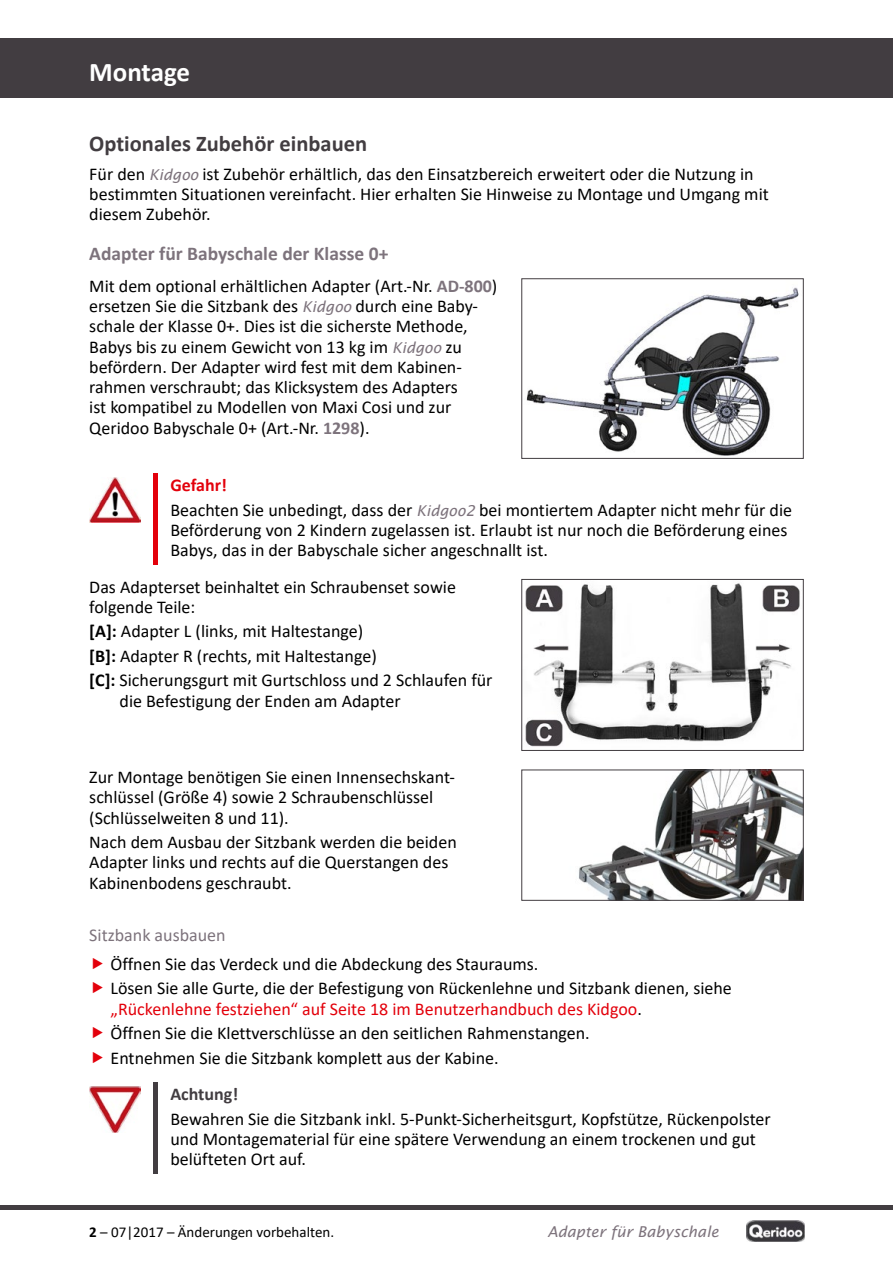
<style>
.page{position:relative;width:893px;height:1263px;background:#fff}
.page>*{position:absolute;margin:0;border:0;box-sizing:border-box;transform-origin:0 0}
.t1{font:700 27px "Calibri";letter-spacing:-.005em;color:#fff}
.t2{font:700 22.5px "Calibri";color:#423d41}
.t3{font:700 19.5px "Calibri";color:#7d737c}
.t4{font:18px/20.2px "Calibri";color:#000}
.t5{font:18px "Calibri";color:#7d737c}
.t6{font:700 18px "Calibri";color:#423d41}
.t7{font:15px "Calibri";color:#000}
.t8{font:italic 15px "Lucida Sans";color:#7d737c}
.s1{font-family:"Lucida Sans";font-style:italic;font-size:15px;color:#7d737c}
.s2{font-weight:700;color:#7d737c}
.s3{font-weight:700;color:#e3000b}
.s4{font-weight:700}
.s5{color:#e3000b}
</style>
<div class="page">
<div style="left:0;top:38px;width:893px;height:60px;background:#423d41"></div>
<div style="left:0;top:1205px;width:893px;height:5px;background:#423d41"></div>
<img style="left:746px;top:1220px;width:58px;height:22px">
<img style="left:526px;top:287px;width:273px;height:169px">
<div style="left:521px;top:278px;width:283px;height:181px;border:1px solid #423d41"></div>
<div style="left:153px;top:473px;width:5px;height:91px;background:#e3000b"></div>
<img style="left:89px;top:477px;width:51px;height:45px">
<img style="left:525px;top:583px;width:275px;height:164px">
<div style="left:521px;top:579px;width:283px;height:172px;border:1px solid #423d41"></div>
<img style="left:578px;top:771px;width:224px;height:128px">
<div style="left:521px;top:769px;width:283px;height:132px;border:1px solid #423d41"></div>
<div style="left:153px;top:1082px;width:5px;height:92px;background:#423d41"></div>
<img style="left:89px;top:1087px;width:51px;height:45px">
<h1 class="t1" style="left:89px;top:53px;width:102px">Montage</h1>
<p class="t2" style="left:89px;top:127px;width:279px">Optionales Zubehör einbauen</p>
<p class="t4" style="left:89px;top:163px;width:681px">Für den <span class="s1">Kidgoo</span> ist Zubehör erhältlich, das den Einsatzbereich erweitert oder die Nutzung in bestimmten Situationen vereinfacht. Hier erhalten Sie Hinweise zu Montage und Umgang mit diesem Zubehör.</p>
<p class="t3" style="left:89px;top:239px;width:301px">Adapter für Babyschale der Klasse 0+</p>
<p class="t4" style="left:89px;top:275px;width:410px">Mit dem optional erhältlichen Adapter (Art.-Nr. <span class="s2">AD-800</span>) ersetzen Sie die Sitzbank des <span class="s1">Kidgoo</span> durch eine Baby&shy;schale der Klasse 0+. Dies ist die sicherste Methode, Babys bis zu einem Gewicht von 13 kg im <span class="s1">Kidgoo</span> zu befördern. Der Adapter wird fest mit dem Kabinen&shy;rahmen verschraubt; das Klicksystem des Adapters<br>ist kompatibel zu Modellen von Maxi Cosi und zur Qeridoo Babyschale 0+ (Art.-Nr. <span class="s2">1298</span>).</p>
<p class="t4" style="left:170px;top:472px;width:623px;line-height:24.5px"><span class="s3">Gefahr!<br></span>Beachten Sie unbedingt, dass der <span class="s1">Kidgoo2</span> bei montiertem Adapter nicht mehr für die</p>
<p class="t4" style="left:170px;top:519px;width:619px">Beförderung von 2 Kindern zugelassen ist. Erlaubt ist nur noch die Beförderung eines<br>Babys, das in der Babyschale sicher angeschnallt ist.</p>
<p class="t4" style="left:89px;top:576px;width:368px">Das Adapterset beinhaltet ein Schraubenset sowie folgende Teile:</p>
<p class="t4" style="left:89px;top:619px;width:405px;line-height:24.5px"><span class="s4">[A]:</span> Adapter L (links, mit Haltestange)<br><span class="s4">[B]:</span> Adapter R (rechts, mit Haltestange)<br><span class="s4">[C]:</span> Sicherungsgurt mit Gurtschloss und 2 Schlaufen für</p>
<p class="t4" style="left:120px;top:690px;width:283px">die Befestigung der Enden am Adapter</p>
<p class="t4" style="left:89px;top:766px;width:366px">Zur Montage benötigen Sie einen Innensechskant&shy;schlüssel (Größe 4) sowie 2 Schraubenschlüssel (Schlüsselweiten 8 und 11).</p>
<p class="t4" style="left:89px;top:831px;width:369px">Nach dem Ausbau der Sitzbank werden die beiden<br>Adapter links und rechts auf die Querstangen des<br>Kabinenbodens geschraubt.</p>
<p class="t5" style="left:89px;top:923px;width:138px">Sitzbank ausbauen</p>
<p class="t4" style="left:111px;top:951px;width:623px;line-height:24.5px">Öffnen Sie das Verdeck und die Abdeckung des Stauraums.<br>Lösen Sie alle Gurte, die der Befestigung von Rückenlehne und Sitzbank dienen, siehe</p>
<p class="t4" style="left:111px;top:996px;width:533px;line-height:24.5px"><span class="s5">„Rückenlehne festziehen“ auf Seite 18 im Benutzerhandbuch des Kidgoo</span>.<br>Öffnen Sie die Klettverschlüsse an den seitlichen Rahmenstangen.<br>Entnehmen Sie die Sitzbank komplett aus der Kabine.</p>
<p class="t6" style="left:170px;top:1081px;width:69px">Achtung!</p>
<p class="t4" style="left:170px;top:1108px;width:602px">Bewahren Sie die Sitzbank inkl. 5-Punkt-Sicherheitsgurt, Kopfstütze, Rückenpolster und Montagematerial für eine spätere Verwendung an einem trockenen und gut belüfteten Ort auf.</p>
<p class="t7" style="left:89px;top:1222px;width:246px"><span class="s4">2</span> – 07|2017 – Änderungen vorbehalten.</p>
<p class="t8" style="left:547px;top:1223px;width:173px">Adapter für Babyschale</p>
</div>
